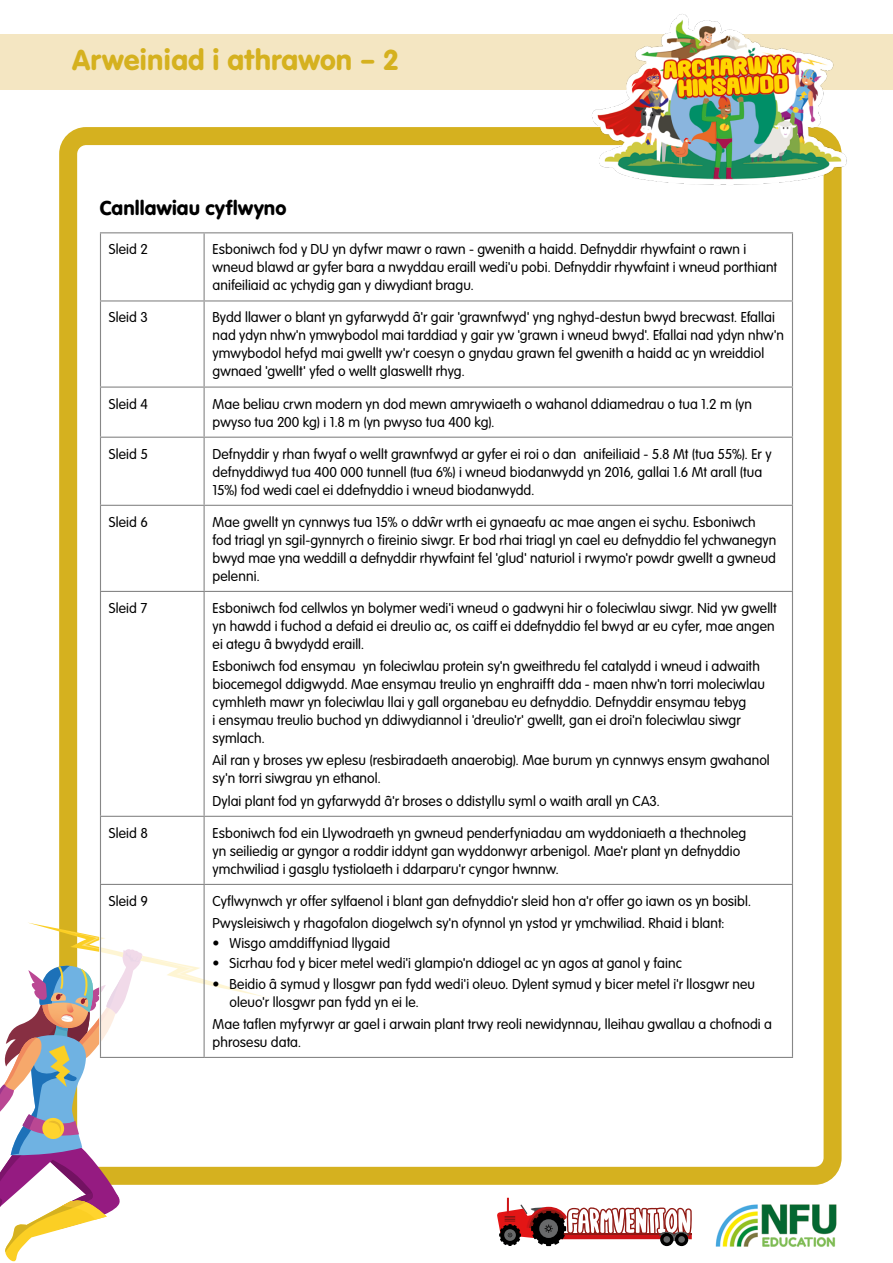
<style>
.page{position:relative;width:893px;height:1263px;background:#fff}
.page>*{position:absolute;margin:0;border:0;box-sizing:border-box;transform-origin:0 0}
.t1{font:30px "VAG Rundschrift D";color:#d5b11f}
.Heading_2{font:21px "VAG Rundschrift D";color:#000}
.Table{font:300 15px/18px "VAG Rundschrift D";letter-spacing:.005em;color:#000}
</style>
<div class="page">
<div style="left:0;top:34px;width:893px;height:55px;background:#f4e6c2"></div>
<img style="left:715px;top:1204px;width:122px;height:43px">
<div style="left:59px;top:127px;width:783px;height:1058px;border:18px solid #d5b11f;border-radius:18px"></div>
<svg style="left:497px;top:1198px;width:195px;height:48px"></svg>
<svg style="left:0;top:922px;width:269px;height:340px"></svg>
<div style="left:100px;top:200px;width:693px;height:935px;background:#fff"></div>
<hr style="left:204px;top:233px;width:1px;height:67px;background:#878787">
<hr style="left:100px;top:300px;width:104px;height:1px;background:#878787">
<hr style="left:204px;top:300px;width:589px;height:1px;background:#878787">
<hr style="left:204px;top:301px;width:1px;height:85px;background:#878787">
<hr style="left:204px;top:388px;width:1px;height:49px;background:#878787">
<hr style="left:204px;top:438px;width:1px;height:67px;background:#878787">
<hr style="left:204px;top:506px;width:1px;height:85px;background:#878787">
<hr style="left:204px;top:592px;width:1px;height:224px;background:#878787">
<hr style="left:204px;top:817px;width:1px;height:67px;background:#878787">
<hr style="left:204px;top:885px;width:1px;height:172px;background:#878787">
<hr style="left:100px;top:232px;width:104px;height:1px;background:#878787">
<hr style="left:100px;top:233px;width:1px;height:67px;background:#878787">
<hr style="left:204px;top:232px;width:589px;height:1px;background:#878787">
<hr style="left:792px;top:233px;width:1px;height:67px;background:#878787">
<hr style="left:100px;top:301px;width:1px;height:85px;background:#878787">
<hr style="left:792px;top:301px;width:1px;height:85px;background:#878787">
<hr style="left:100px;top:386px;width:104px;height:2px;background:#878787">
<hr style="left:100px;top:388px;width:1px;height:49px;background:#878787">
<hr style="left:204px;top:386px;width:589px;height:2px;background:#878787">
<hr style="left:792px;top:388px;width:1px;height:49px;background:#878787">
<hr style="left:100px;top:437px;width:104px;height:1px;background:#878787">
<hr style="left:100px;top:438px;width:1px;height:67px;background:#878787">
<hr style="left:204px;top:437px;width:589px;height:1px;background:#878787">
<hr style="left:792px;top:438px;width:1px;height:67px;background:#878787">
<hr style="left:100px;top:505px;width:104px;height:1px;background:#878787">
<hr style="left:100px;top:506px;width:1px;height:85px;background:#878787">
<hr style="left:204px;top:505px;width:589px;height:1px;background:#878787">
<hr style="left:792px;top:506px;width:1px;height:85px;background:#878787">
<hr style="left:100px;top:591px;width:104px;height:1px;background:#878787">
<hr style="left:100px;top:592px;width:1px;height:224px;background:#878787">
<hr style="left:204px;top:591px;width:589px;height:1px;background:#878787">
<hr style="left:792px;top:592px;width:1px;height:224px;background:#878787">
<hr style="left:100px;top:816px;width:104px;height:1px;background:#878787">
<hr style="left:100px;top:817px;width:1px;height:67px;background:#878787">
<hr style="left:204px;top:816px;width:589px;height:1px;background:#878787">
<hr style="left:792px;top:817px;width:1px;height:67px;background:#878787">
<hr style="left:100px;top:884px;width:104px;height:1px;background:#878787">
<hr style="left:100px;top:885px;width:1px;height:172px;background:#878787">
<hr style="left:204px;top:884px;width:589px;height:1px;background:#878787">
<hr style="left:792px;top:885px;width:1px;height:172px;background:#878787">
<hr style="left:100px;top:1057px;width:104px;height:1px;background:#878787">
<hr style="left:204px;top:1057px;width:589px;height:1px;background:#878787">
<img style="left:573px;top:14px;width:297px;height:187px">
<h1 class="t1" style="left:72px;top:38px;width:328px">Arweiniad i athrawon – 2</h1>
<p class="Heading_2" style="left:100px;top:193px;width:188px">Canllawiau cyflwyno</p>
<p class="Table" style="left:109px;top:241px;width:40px">Sleid 2</p>
<p class="Table" style="left:213px;top:241px;width:566px">Esboniwch fod y DU yn dyfwr mawr o rawn - gwenith a haidd. Defnyddir rhywfaint o rawn i wneud blawd ar gyfer bara a nwyddau eraill wedi'u pobi. Defnyddir rhywfaint i wneud porthiant anifeiliaid ac ychydig gan y diwydiant bragu.</p>
<p class="Table" style="left:109px;top:309px;width:40px">Sleid 3</p>
<p class="Table" style="left:213px;top:309px;width:573px">Bydd llawer o blant yn gyfarwydd â'r gair 'grawnfwyd' yng nghyd-destun bwyd brecwast. Efallai nad ydyn nhw'n ymwybodol mai tarddiad y gair yw 'grawn i wneud bwyd'. Efallai nad ydyn nhw'n ymwybodol hefyd mai gwellt yw'r coesyn o gnydau grawn fel gwenith a haidd ac yn wreiddiol gwnaed 'gwellt' yfed o wellt glaswellt rhyg.</p>
<p class="Table" style="left:109px;top:395px;width:40px">Sleid 4</p>
<p class="Table" style="left:213px;top:395px;width:541px">Mae beliau crwn modern yn dod mewn amrywiaeth o wahanol ddiamedrau o tua 1.2 m (yn pwyso tua 200 kg) i 1.8 m (yn pwyso tua 400 kg).</p>
<p class="Table" style="left:109px;top:445px;width:40px">Sleid 5</p>
<p class="Table" style="left:213px;top:445px;width:560px">Defnyddir y rhan fwyaf o wellt grawnfwyd ar gyfer ei roi o dan anifeiliaid - 5.8 Mt (tua 55%). Er y defnyddiwyd tua 400 000 tunnell (tua 6%) i wneud biodanwydd yn 2016, gallai 1.6 Mt arall (tua<br>15%) fod wedi cael ei ddefnyddio i wneud biodanwydd.</p>
<p class="Table" style="left:109px;top:513px;width:40px">Sleid 6</p>
<p class="Table" style="left:213px;top:513px;width:565px">Mae gwellt yn cynnwys tua 15% o ddŵr wrth ei gynaeafu ac mae angen ei sychu. Esboniwch fod triagl yn sgil-gynnyrch o fireinio siwgr. Er bod rhai triagl yn cael eu defnyddio fel ychwanegyn bwyd mae yna weddill a defnyddir rhywfaint fel 'glud' naturiol i rwymo'r powdr gwellt a gwneud pelenni.</p>
<p class="Table" style="left:109px;top:599px;width:40px">Sleid 7</p>
<p class="Table" style="left:213px;top:599px;width:566px">Esboniwch fod cellwlos yn bolymer wedi'i wneud o gadwyni hir o foleciwlau siwgr. Nid yw gwellt yn hawdd i fuchod a defaid ei dreulio ac, os caiff ei ddefnyddio fel bwyd ar eu cyfer, mae angen ei ategu â bwydydd eraill.</p>
<p class="Table" style="left:213px;top:658px;width:554px">Esboniwch fod ensymau yn foleciwlau protein sy'n gweithredu fel catalydd i wneud i adwaith biocemegol ddigwydd. Mae ensymau treulio yn enghraifft dda - maen nhw'n torri moleciwlau cymhleth mawr yn foleciwlau llai y gall organebau eu defnyddio. Defnyddir ensymau tebyg<br>i ensymau treulio buchod yn ddiwydiannol i 'dreulio'r' gwellt, gan ei droi'n foleciwlau siwgr symlach.</p>
<p class="Table" style="left:213px;top:752px;width:559px">Ail ran y broses yw eplesu (resbiradaeth anaerobig). Mae burum yn cynnwys ensym gwahanol sy'n torri siwgrau yn ethanol.</p>
<p class="Table" style="left:213px;top:792px;width:449px">Dylai plant fod yn gyfarwydd â'r broses o ddistyllu syml o waith arall yn CA3.</p>
<p class="Table" style="left:109px;top:824px;width:40px">Sleid 8</p>
<p class="Table" style="left:213px;top:824px;width:535px">Esboniwch fod ein Llywodraeth yn gwneud penderfyniadau am wyddoniaeth a thechnoleg yn seiliedig ar gyngor a roddir iddynt gan wyddonwyr arbenigol. Mae'r plant yn defnyddio ymchwiliad i gasglu tystiolaeth i ddarparu'r cyngor hwnnw.</p>
<p class="Table" style="left:109px;top:892px;width:40px">Sleid 9</p>
<p class="Table" style="left:213px;top:892px;width:540px">Cyflwynwch yr offer sylfaenol i blant gan defnyddio'r sleid hon a'r offer go iawn os yn bosibl.</p>
<p class="Table" style="left:213px;top:914px;width:513px">Pwysleisiwch y rhagofalon diogelwch sy'n ofynnol yn ystod yr ymchwiliad. Rhaid i blant:</p>
<p class="Table" style="left:213px;top:935px;width:179px">• Wisgo amddiffyniad llygaid</p>
<p class="Table" style="left:213px;top:955px;width:471px">• Sicrhau fod y bicer metel wedi'i glampio'n ddiogel ac yn agos at ganol y fainc</p>
<p class="Table" style="left:230px;top:975px;width:527px;text-indent:-17px">• Beidio â symud y llosgwr pan fydd wedi'i oleuo. Dylent symud y bicer metel i'r llosgwr neu oleuo'r llosgwr pan fydd yn ei le.</p>
<p class="Table" style="left:213px;top:1015px;width:561px">Mae taflen myfyrwyr ar gael i arwain plant trwy reoli newidynnau, lleihau gwallau a chofnodi a phrosesu data.</p>
</div>
